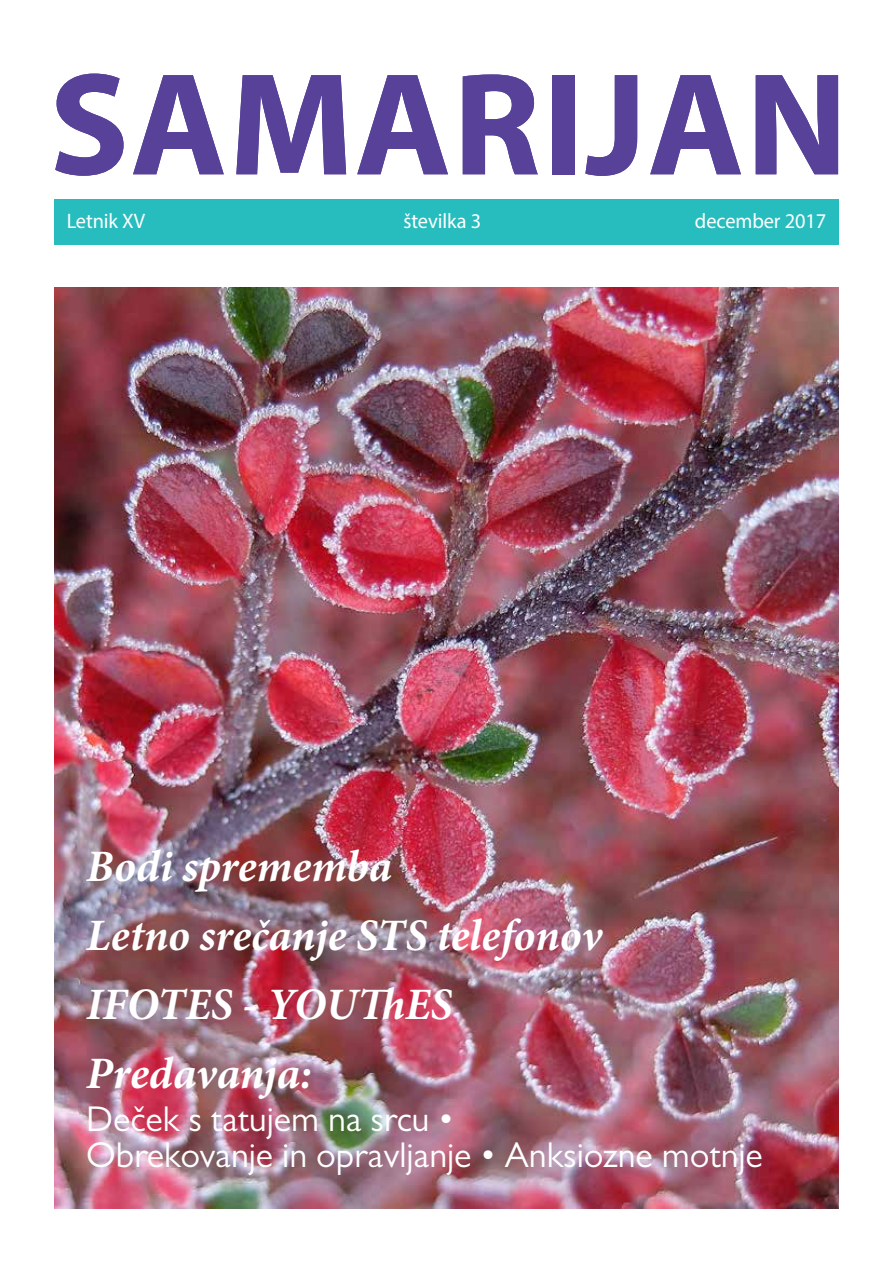
<style>
.page{position:relative;width:893px;height:1263px;background:#fff}
.page>*{position:absolute;margin:0;border:0;box-sizing:border-box;transform-origin:0 0}
.t1{font:700 147px "Myriad Pro";letter-spacing:.01em;color:#584198}
.t2{font:italic 700 45px/69.3px "Minion Pro";letter-spacing:-.005em;color:#fff}
.t3{font:36px/36px "Gill Sans MT Pro";color:#fff}
.t4{font:21px "Myriad Pro";letter-spacing:-.005em;color:#fff}
</style>
<div class="page">
<img style="left:54px;top:287px;width:785px;height:922px">
<div style="left:54px;top:199px;width:785px;height:45px;background:#27bdbe"></div>
<h1 class="t1" style="left:49px;top:29px;width:800px">SAMARIJAN</h1>
<p class="t4" style="left:67px;top:208px;width:80px">Letnik XV</p>
<p class="t4" style="left:403px;top:208px;width:79px">številka 3</p>
<p class="t4" style="left:695px;top:208px;width:133px">december 2017</p>
<p class="t2" style="left:86px;top:831px;width:517px">Bodi sprememba<br>Letno srečanje STS telefonov<br>IFOTES - YOUThES<br>Predavanja:</p>
<p class="t3" style="left:86px;top:1100px;width:678px">Deček s tatujem na srcu •<br>Obrekovanje in opravljanje • Anksiozne motnje</p>
</div>
